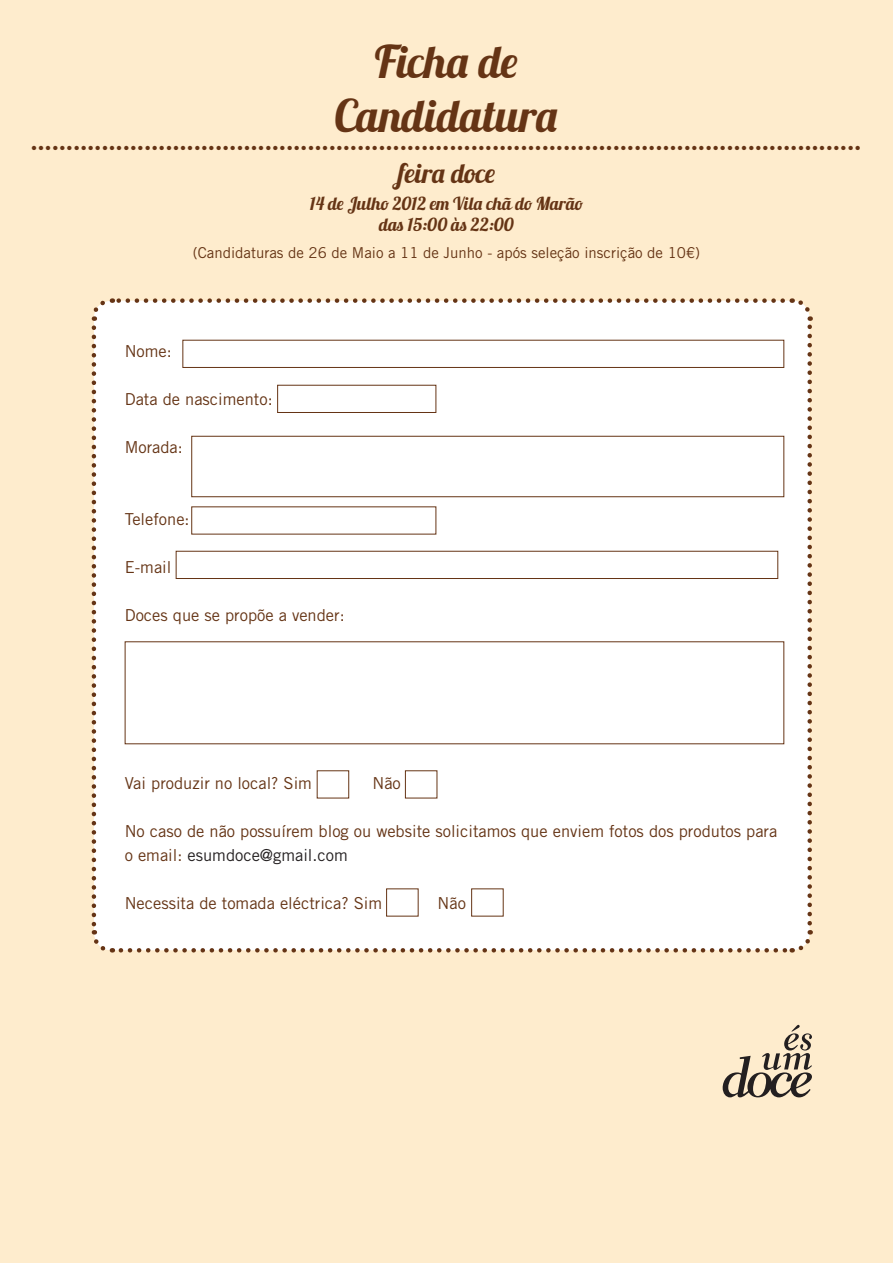
<style>
.page{position:relative;width:893px;height:1263px;background:#feeccd}
.page>*{position:absolute;margin:0;border:0;box-sizing:border-box;transform-origin:0 0}
.t1{font:45px "Lobster 1.3";color:#653415}
.t2{font:27px "Lobster 1.3";color:#653415}
.t3{font:18px/21.6px "Lobster 1.3";color:#653415;text-align:center}
.t4{font:16.5px/24px "Trade Gothic LT Std";color:#653415}
.t5{font:15px "Trade Gothic LT Std";color:#653415}
.s1{color:#231f20}
</style>
<div class="page">
<div style="left:94px;top:301px;width:716px;height:649px;background:#fff;border-radius:18px"></div>
<svg style="left:91px;top:328px;width:22px;height:625px"></svg>
<svg style="left:121px;top:930px;width:692px;height:23px"></svg>
<svg style="left:791px;top:298px;width:22px;height:625px"></svg>
<svg style="left:91px;top:298px;width:692px;height:23px"></svg>
<svg style="left:723px;top:1025px;width:89px;height:72px"></svg>
<div style="left:182px;top:340px;width:602px;height:28px;border:1px solid #653415"></div>
<div style="left:277px;top:385px;width:159px;height:28px;border:1px solid #653415"></div>
<div style="left:176px;top:551px;width:602px;height:28px;border:1px solid #653415"></div>
<div style="left:191px;top:436px;width:593px;height:61px;border:1px solid #653415"></div>
<p class="t1" style="left:375px;top:33px;width:145px">Ficha de</p>
<p class="t1" style="left:335px;top:87px;width:225px">Candidatura</p>
<p class="t2" style="left:31px;top:123px;width:832px">.....................................................................................................................</p>
<p class="t2" style="left:398px;top:156px;width:99px">feira doce</p>
<p class="t3" style="left:310px;top:192px;width:275px">14 de Julho 2012 em Vila chã do Marão das 15:00 às 22:00</p>
<p class="t5" style="left:193px;top:244px;width:509px">(Candidaturas de 26 de Maio a 11 de Junho - após seleção inscrição de 10€)</p>
<p class="t4" style="left:125px;top:339px;width:49px">Nome:</p>
<p class="t4" style="left:125px;top:387px;width:150px">Data de nascimento:</p>
<p class="t4" style="left:125px;top:435px;width:60px">Morada:</p>
<p class="t4" style="left:125px;top:507px;width:66px">Telefone:</p>
<p class="t4" style="left:125px;top:555px;width:48px">E-mail</p>
<p class="t4" style="left:125px;top:603px;width:221px">Doces que se propõe a vender:</p>
<p class="t4" style="left:125px;top:771px;width:189px">Vai produzir no local? Sim</p>
<p class="t4" style="left:372px;top:771px;width:30px">Não</p>
<p class="t4" style="left:125px;top:819px;width:654px">No caso de não possuírem blog ou website solicitamos que enviem fotos dos produtos para o email: <span class="s1">esumdoce@gmail.com</span></p>
<p class="t4" style="left:125px;top:891px;width:259px">Necessita de tomada eléctrica? Sim</p>
<p class="t4" style="left:438px;top:891px;width:30px">Não</p>
</div>
